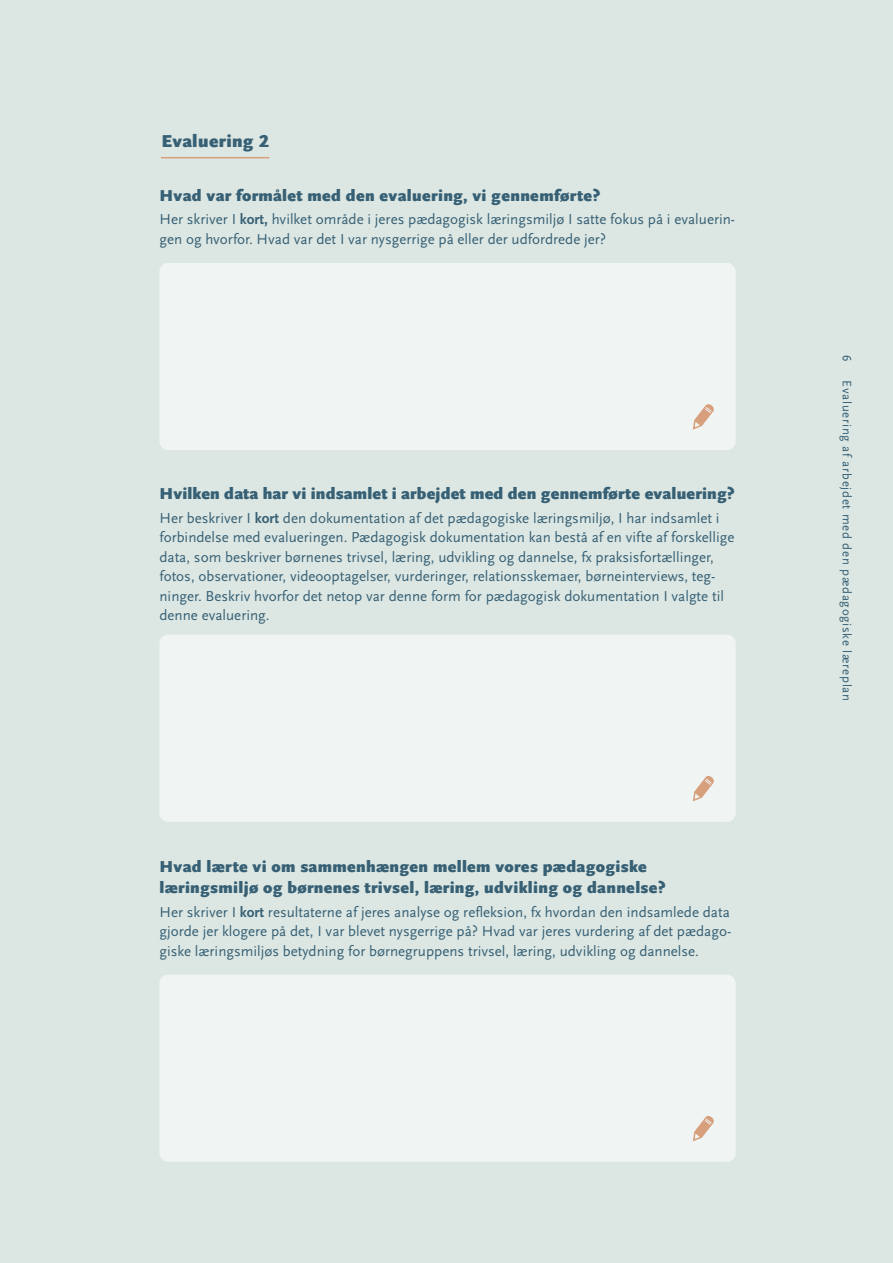
<style>
.page{position:relative;width:893px;height:1263px;background:#dce7e3}
.page>*{position:absolute;margin:0;border:0;box-sizing:border-box;transform-origin:0 0}
.t1{font:900 18px "Scala Sans OT";letter-spacing:.02em;color:#376075}
.t2{font:900 16.5px/21px "Scala Sans OT";letter-spacing:.02em;color:#376075}
.t3{font:15px/19.5px "Scala Sans OT";color:#376075}
.t4{font:12.75px "Scala Sans OT";letter-spacing:.055em;color:#376075}
.s1{font-weight:700}
</style>
<div class="page">
<hr style="left:161px;top:157px;width:108px;height:1px;background:#d79f7c">
<div style="left:159px;top:263px;width:577px;height:187px;background:#f0f5f4;border-radius:9px"></div>
<div style="left:159px;top:635px;width:577px;height:187px;background:#f0f5f4;border-radius:9px"></div>
<div style="left:159px;top:975px;width:577px;height:187px;background:#f0f5f4;border-radius:9px"></div>
<svg style="left:693px;top:404px;width:21px;height:26px"></svg>
<svg style="left:693px;top:776px;width:21px;height:25px"></svg>
<svg style="left:693px;top:1116px;width:21px;height:25px"></svg>
<p class="t1" style="left:162px;top:131px;width:109px">Evaluering 2</p>
<p class="t2" style="left:159px;top:185px;width:442px">Hvad var formålet med den evaluering, vi gennemførte?</p>
<p class="t3" style="left:159px;top:210px;width:577px">Her skriver I <span class="s1">kort,</span> hvilket område i jeres pædagogisk læringsmiljø I satte fokus på i evaluerin&shy;gen og hvorfor. Hvad var det I var nysgerrige på eller der udfordrede jer?</p>
<p class="t2" style="left:159px;top:483px;width:577px">Hvilken data har vi indsamlet i arbejdet med den gennemførte evaluering?</p>
<p class="t3" style="left:159px;top:508px;width:576px">Her beskriver I <span class="s1">kort</span> den dokumentation af det pædagogiske læringsmiljø, I har indsamlet i forbindelse med evalueringen. Pædagogisk dokumentation kan bestå af en vifte af forskellige data, som beskriver børnenes trivsel, læring, udvikling og dannelse, fx praksisfortællinger, fotos, observationer, videooptagelser, vurderinger, relationsskemaer, børneinterviews, teg&shy;ninger. Beskriv hvorfor det netop var denne form for pædagogisk dokumentation I valgte til denne evaluering.</p>
<p class="t2" style="left:159px;top:856px;width:508px">Hvad lærte vi om sammenhængen mellem vores pædagogiske læringsmiljø og børnenes trivsel, læring, udvikling og dannelse?</p>
<p class="t3" style="left:159px;top:902px;width:573px;text-align:justify">Her skriver I <span class="s1">kort</span> resultaterne af jeres analyse og refleksion, fx hvordan den indsamlede data gjorde jer klogere på det, I var blevet nysgerrige på? Hvad var jeres vurdering af det pædago&shy;giske læringsmiljøs betydning for børnegruppens trivsel, læring, udvikling og dannelse.</p>
<p class="t4" style="left:854px;top:355px;width:8px;rotate:90deg">6</p>
<p class="t4" style="left:854px;top:380px;width:322px;rotate:90deg">Evaluering af arbejdet med den pædagogiske læreplan</p>
</div>
